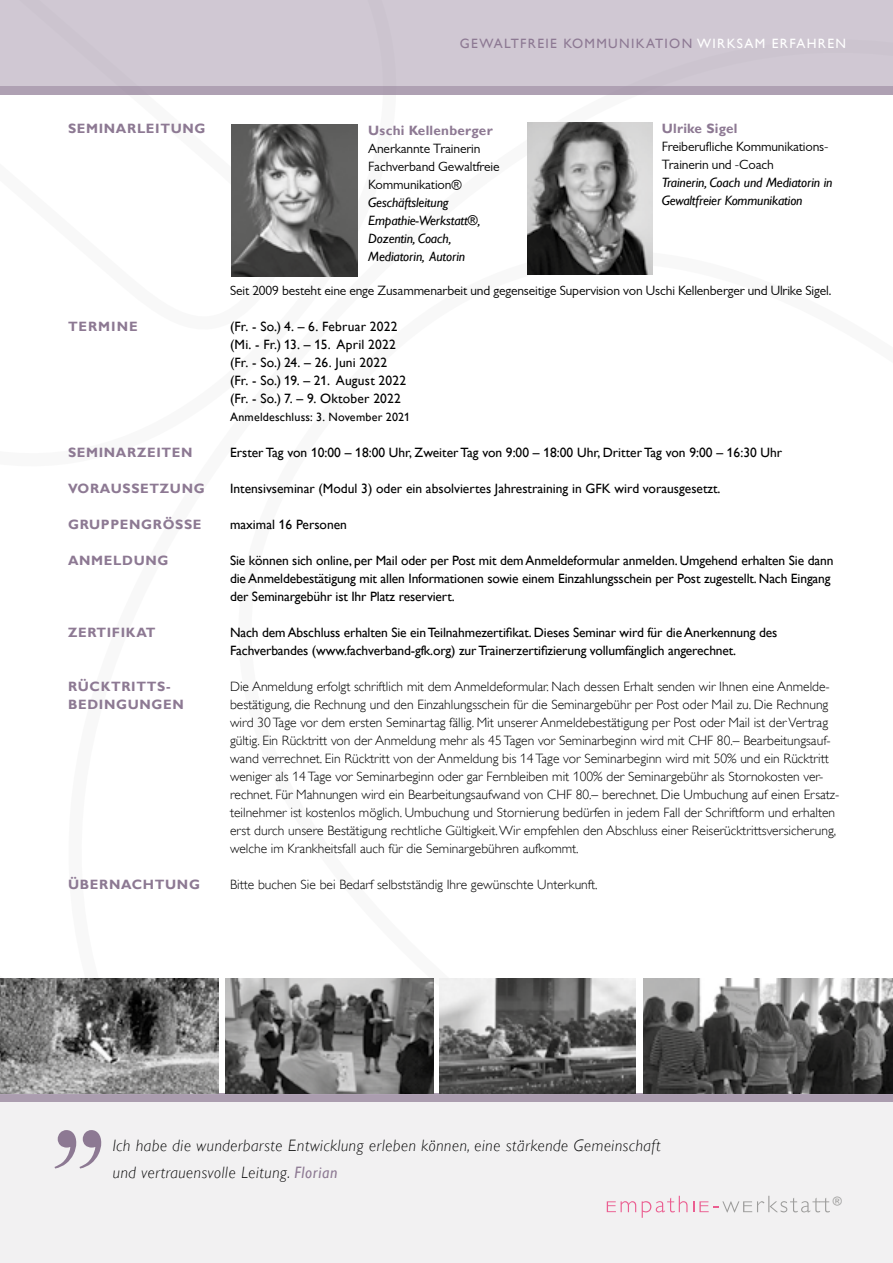
<style>
.page{position:relative;width:893px;height:1263px;background:#fff}
.page>*{position:absolute;margin:0;border:0;box-sizing:border-box;transform-origin:0 0}
.t1{font:150px "Bask Old Face";color:#8d7993}
.t2{font:italic 300 16.5px/27px "Gill Alt One";letter-spacing:.04em;color:#000;scale:.95 1}
.t3{font:300 13.5px/18px "Gill Alt One";color:#000}
.t4{font:13.5px/18px "Gill Alt One";letter-spacing:-.01em;color:#000}
.t5{font:13.5px/18px "Gill Sans Alt One";letter-spacing:-.01em;color:#000}
.t6{font:700 13.5px/18px "Gill Alt One";letter-spacing:.05em;color:#8d7993}
.t7{font:13.5px/18px "Gill Alt One";letter-spacing:.015em;color:#000}
.t8{font:italic 13.5px/18px "Gill Alt One";letter-spacing:-.01em;color:#000}
.t9{font:13.5px "Gill Alt One";letter-spacing:.1em;color:#8d7993}
.t10{font:13.5px "Gill Alt One";letter-spacing:.1em;color:#fff}
.t11{font:12.3px "Gill Sans";color:#9d9d9c}
.t12{font:12px "Gill Alt One";letter-spacing:.02em;color:#000}
.s1{color:#8d7993}
.s2{font-weight:400;color:#8d7993}
</style>
<div class="page">
<div style="left:0;top:1095px;width:893px;height:168px;background:#f2f1f2"></div>
<div style="left:0;top:1093px;width:893px;height:9px;background:#ab9daf"></div>
<img style="left:232px;top:124px;width:125px;height:153px">
<svg style="left:642px;top:1196px;width:45px;height:22px"></svg>
<svg style="left:607px;top:1201px;width:29px;height:11px"></svg>
<svg style="left:693px;top:1196px;width:137px;height:16px"></svg>
<div style="left:0;top:86px;width:893px;height:8px;background:#afa1b3"></div>
<div style="left:0;top:0;width:893px;height:86px;background:#d0c8d3"></div>
<img style="left:0;top:978px;width:218px;height:116px">
<img style="left:225px;top:978px;width:209px;height:116px">
<img style="left:643px;top:978px;width:250px;height:116px">
<img style="left:439px;top:978px;width:196px;height:116px">
<img style="left:527px;top:122px;width:126px;height:153px">
<p class="t9" style="left:460px;top:36px;width:22px">Gewaltf</p>
<p class="t9" style="left:528px;top:36px;width:16px">reie</p>
<p class="t9" style="left:563px;top:36px;width:32px">Kommunikati</p>
<p class="t10" style="left:669px;top:36px;width:67px"><span class="s1">on</span> Wirksame</p>
<p class="t10" style="left:780px;top:36px;width:19px">rfah</p>
<p class="t10" style="left:818px;top:36px;width:19px">ren</p>
<p class="t6" style="left:68px;top:119px;width:139px">SEMINARLEITUNG</p>
<p class="t6" style="left:368px;top:121px;width:126px">USCHI KELLENBERGER</p>
<p class="t5" style="left:368px;top:139px;width:133px">Anerkannte Trainerin<br>Fachverband Gewaltfreie<br>Kommunikation®</p>
<p class="t8" style="left:368px;top:193px;width:114px">Geschäftsleitung<br>Empathie-Werkstatt®,<br>Dozentin, Coach,<br>Mediatorin, Autorin</p>
<p class="t6" style="left:662px;top:119px;width:77px">ULRIKE SIGEL</p>
<p class="t5" style="left:662px;top:137px;width:168px">Freiberufliche Kommunikations-<br>Trainerin und -Coach</p>
<p class="t8" style="left:662px;top:173px;width:172px">Trainerin, Coach und Mediatorin in<br>Gewaltfreier Kommunikation</p>
<p class="t5" style="left:230px;top:281px;width:603px">Seit 2009 besteht eine enge Zusammenarbeit und gegenseitige Supervision von Uschi Kellenberger und Ulrike Sigel.</p>
<p class="t6" style="left:68px;top:317px;width:71px">TERMINE</p>
<p class="t7" style="left:230px;top:317px;width:178px">(Fr. - So.) 4. – 6. Februar 2022 (Mi. - Fr.) 13. – 15. April 2022 (Fr. - So.) 24. – 26. Juni 2022 (Fr. - So.) 19. – 21. August 2022 (Fr. - So.) 7. – 9. O ktober 2022</p>
<p class="t12" style="left:230px;top:410px;width:182px">Anmeldeschluss: 3. November 2021</p>
<p class="t6" style="left:68px;top:443px;width:126px">SEMINARZEITEN</p>
<p class="t4" style="left:230px;top:443px;width:554px">Erster Tag von 10:00 – 18:00 Uhr, Zweiter Tag von 9:00 – 18:00 Uhr, Dritter Tag von 9:00 – 16:30 Uhr</p>
<p class="t6" style="left:68px;top:479px;width:138px">VORAUSSETZUNG</p>
<p class="t4" style="left:230px;top:479px;width:492px">Intensivseminar (Modul 3) oder ein absolviertes Jahrestraining in GFK wird vorausgesetzt.</p>
<p class="t6" style="left:68px;top:515px;width:135px">GRUPPENGRÖSSE</p>
<p class="t4" style="left:230px;top:515px;width:118px">maximal 16 Personen</p>
<p class="t6" style="left:68px;top:551px;width:102px">ANMELDUNG</p>
<p class="t4" style="left:230px;top:551px;width:605px">Sie können sich online, per Mail oder per Post mit dem Anmeldeformular anmelden. Umgehend erhalten Sie dann die Anmeldebestätigung mit allen Informationen sowie einem Einzahlungsschein per Post zugestellt. Nach Eingang der Seminargebühr ist Ihr Platz reserviert.</p>
<p class="t6" style="left:68px;top:623px;width:89px">ZERTIFIKAT</p>
<p class="t4" style="left:230px;top:623px;width:549px">Nach dem Abschluss erhalten Sie einTeilnahmezertifikat. Dieses Seminar wird für die Anerkennung des<br>Fachverbandes (www.fachverband-gfk.org) zurTrainerzertifizierung vollumfänglich angerechnet.</p>
<p class="t3" style="left:230px;top:677px;width:611px">Die Anmeldung erfolgt schriftlich mit dem Anmeldeformular. Nach dessen Erhalt senden wir Ihnen eine Anmelde&shy;bestätigung, die Rechnung und den Einzahlungsschein für die Seminargebühr per Post oder Mail zu. Die Rechnung wird 30 Tage vor dem ersten Seminartag fällig. Mit unserer Anmeldebestätigung per Post oder Mail ist der Vertrag gültig. Ein Rücktritt von der Anmeldung mehr als 45 Tagen vor Seminarbeginn wird mit CHF 80.– Bearbeitungsauf&shy;wand verrechnet. Ein Rücktritt von der Anmeldung bis 14 Tage vor Seminarbeginn wird mit 50% und ein Rücktritt weniger als 14 Tage vor Seminarbeginn oder gar Fernbleiben mit 100% der Seminargebühr als Stornokosten ver&shy;rechnet. Für Mahnungen wird ein Bearbeitungsaufwand von CHF 80.– berechnet. Die Umbuchung auf einen Ersatz&shy;teilnehmer ist kostenlos möglich. Umbuchung und Stornierung bedürfen in jedem Fall der Schriftform und erhalten erst durch unsere Bestätigung rechtliche Gültigkeit. Wir empfehlen den Abschluss einer Reiserücktrittsversicherung, welche im Krankheitsfall auch für die Seminargebühren aufkommt.</p>
<p class="t6" style="left:68px;top:875px;width:133px">ÜBERNACHTUNG</p>
<p class="t3" style="left:230px;top:875px;width:369px">Bitte buchen Sie bei Bedarf selbstständig Ihre gewünschte Unterkunft.</p>
<p class="t6" style="left:68px;top:677px;width:117px">RÜ CKTRITTS-<br>BEDINGUNGEN</p>
<h1 class="t1" style="left:48px;top:1014px;width:62px">„</h1>
<p class="t2" style="left:113px;top:1131px;width:578px">Ich habe die wunderbarste Entwicklung erleben können, eine stärkende Gemeinschaft und vertrauensvolle Leitung. <span class="s2">Florian</span></p>
<p class="t11" style="left:833px;top:1193px;width:11px">®</p>
</div>
